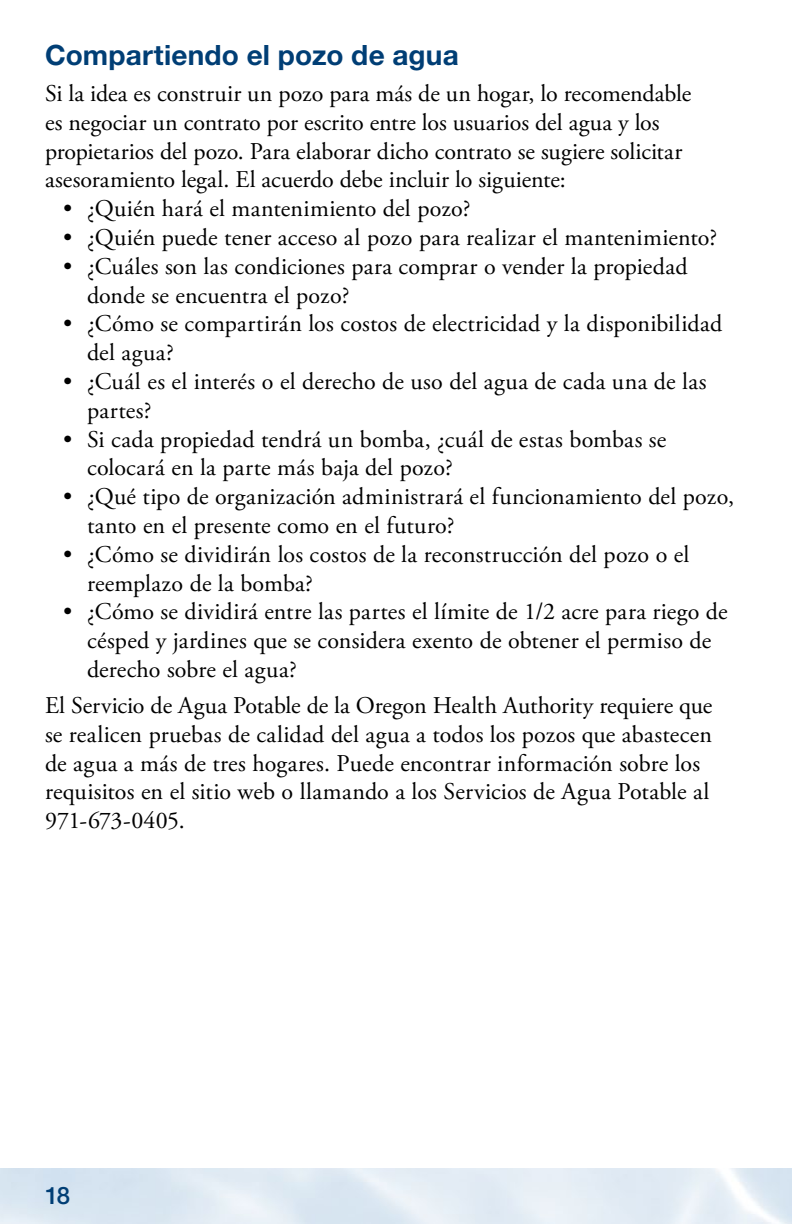
<style>
.page{position:relative;width:792px;height:1224px;background:#fff}
.page>*{position:absolute;margin:0;border:0;box-sizing:border-box;transform-origin:0 0}
.t1{font:700 28px "Helvetica Neue LT Std";letter-spacing:.005em;color:#003e75}
.Body{font:24px/28.8px "Adobe Garamond Pro";letter-spacing:.005em;color:#000}
.t2{font:500 24px "Helvetica Neue LT Std";color:#003e75}
</style>
<div class="page">
<h3 class="t1" style="left:45px;top:38px;width:415px">Compartiendo el pozo de agua</h3>
<p class="Body" style="left:45px;top:80px;width:648px">Si la idea es construir un pozo para más de un hogar, lo recomendable es negociar un contrato por escrito entre los usuarios del agua y los propietarios del pozo. Para elaborar dicho contrato se sugiere solicitar asesoramiento legal. El acuerdo debe incluir lo siguiente:</p>
<p class="Body" style="left:63px;top:195px;width:409px">• ¿Quién hará el mantenimiento del pozo?</p>
<p class="Body" style="left:63px;top:224px;width:656px">• ¿Quién puede tener acceso al pozo para realizar el mantenimiento?</p>
<p class="Body" style="left:87px;top:253px;width:602px;text-indent:-24px">• ¿Cuáles son las condiciones para comprar o vender la propiedad donde se encuentra el pozo?</p>
<p class="Body" style="left:87px;top:310px;width:637px;text-indent:-24px">• ¿Cómo se compartirán los costos de electricidad y la disponibilidad del agua?</p>
<p class="Body" style="left:87px;top:368px;width:621px;text-indent:-24px">• ¿Cuál es el interés o el derecho de uso del agua de cada una de las partes?</p>
<p class="Body" style="left:87px;top:425px;width:581px;text-indent:-24px">• Si cada propiedad tendrá un bomba, ¿cuál de estas bombas se colocará en la parte más baja del pozo?</p>
<p class="Body" style="left:87px;top:483px;width:649px;text-indent:-24px">• ¿Qué tipo de organización administrará el funcionamiento del pozo, tanto en el presente como en el futuro?</p>
<p class="Body" style="left:87px;top:541px;width:604px;text-indent:-24px">• ¿Cómo se dividirán los costos de la reconstrucción del pozo o el reemplazo de la bomba?</p>
<p class="Body" style="left:87px;top:598px;width:642px;text-indent:-24px">• ¿Cómo se dividirá entre las partes el límite de 1/2 acre para riego de césped y jardines que se considera exento de obtener el permiso de derecho sobre el agua?</p>
<p class="Body" style="left:45px;top:692px;width:669px">El Servicio de Agua Potable de la Oregon Health Authority requiere que se realicen pruebas de calidad del agua a todos los pozos que abastecen de agua a más de tres hogares. Puede encontrar información sobre los requisitos en el sitio web o llamando a los Servicios de Agua Potable al 971-673-0405.</p>
<p class="t2" style="left:45px;top:1181px;width:27px">18</p>
</div>
